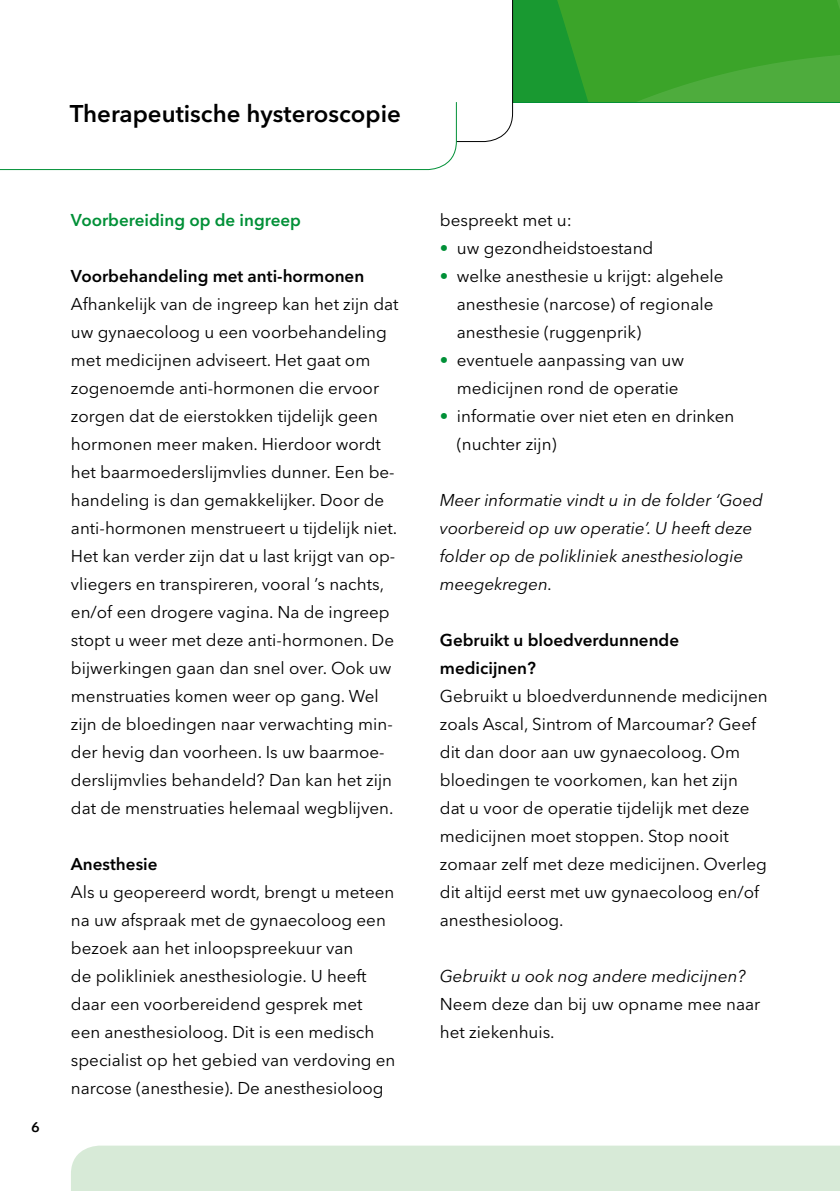
<style>
.page{position:relative;width:840px;height:1191px;background:#fff}
.page>*{position:absolute;margin:0;border:0;box-sizing:border-box;transform-origin:0 0}
.t1{font:600 24px "Avenir Next LT Pro";color:#000}
.t2{font:17px/28px "Avenir Next LT Pro";color:#000}
.t3{font:italic 17px/28px "Avenir Next LT Pro";color:#000}
.t4{font:600 17px/28px "Avenir Next LT Pro";color:#000}
.t5{font:600 17px "Avenir Next LT Pro";color:#009037}
.t6{font:600 14px "Avenir Next LT Pro";color:#000}
.s1{color:#009037}
</style>
<div class="page">
<div style="left:71px;top:1145px;width:768px;height:46px;background:#d7ead7"></div>
<svg style="left:513px;top:0;width:326px;height:102px;background:#38a32d"></svg>
<svg style="left:0;top:102px;width:457px;height:69px"></svg>
<h1 class="t1" style="left:70px;top:99px;width:332px">Therapeutische hysteroscopie</h1>
<p class="t6" style="left:31px;top:1118px;width:10px">6</p>
<p class="t5" style="left:71px;top:210px;width:231px">Voorbereiding op de ingreep</p>
<p class="t4" style="left:71px;top:262px;width:295px">Voorbehandeling met anti-hormonen</p>
<p class="t2" style="left:71px;top:290px;width:329px">Afhankelijk van de ingreep kan het zijn dat uw gynaecoloog u een voorbehandeling met medicijnen adviseert. Het gaat om zogenoemde anti-hormonen die ervoor zorgen dat de eierstokken tijdelijk geen hormonen meer maken. Hierdoor wordt het baarmoederslijmvlies dunner. Een be&shy;handeling is dan gemakkelijker. Door de anti-hormonen menstrueert u tijdelijk niet.<br>Het kan verder zijn dat u last krijgt van op&shy;vliegers en transpireren, vooral ’s nachts, en/of een drogere vagina. Na de ingreep stopt u weer met deze anti-hormonen. De bijwerkingen gaan dan snel over. Ook uw menstruaties komen weer op gang. Wel zijn de bloedingen naar verwachting min&shy;der hevig dan voorheen. Is uw baarmoe&shy;derslijmvlies behandeld? Dan kan het zijn dat de menstruaties helemaal wegblijven.</p>
<p class="t4" style="left:71px;top:850px;width:88px">Anesthesie</p>
<p class="t2" style="left:71px;top:878px;width:326px">Als u geopereerd wordt, brengt u meteen na uw afspraak met de gynaecoloog een bezoek aan het inloopspreekuur van<br>de polikliniek anesthesiologie. U heeft daar een voorbereidend gesprek met een anesthesioloog. Dit is een medisch specialist op het gebied van verdoving en narcose (anesthesie). De anesthesioloog</p>
<p class="t2" style="left:439px;top:206px;width:133px">bespreekt met u:</p>
<p class="t2" style="left:439px;top:234px;width:215px"><span class="s1">•</span> uw gezondheidstoestand</p>
<p class="t2" style="left:456px;top:262px;width:268px;text-indent:-17px"><span class="s1">•</span> welke anesthesie u krijgt: algehele anesthesie (narcose) of regionale anesthesie (ruggenprik)</p>
<p class="t2" style="left:456px;top:346px;width:229px;text-indent:-17px"><span class="s1">•</span> eventuele aanpassing van uw medicijnen rond de operatie</p>
<p class="t2" style="left:456px;top:402px;width:279px;text-indent:-17px"><span class="s1">•</span> informatie over niet eten en drinken (nuchter zijn)</p>
<p class="t3" style="left:439px;top:486px;width:324px">Meer informatie vindt u in de folder ‘Goed voorbereid op uw operatie’. U heeft deze folder op de polikliniek anesthesiologie meegekregen.</p>
<p class="t4" style="left:439px;top:626px;width:241px">Gebruikt u bloedverdunnende medicijnen?</p>
<p class="t2" style="left:439px;top:682px;width:329px">Gebruikt u bloedverdunnende medicijnen zoals Ascal, Sintrom of Marcoumar? Geef dit dan door aan uw gynaecoloog. Om bloedingen te voorkomen, kan het zijn<br>dat u voor de operatie tijdelijk met deze medicijnen moet stoppen. Stop nooit zomaar zelf met deze medicijnen. Overleg dit altijd eerst met uw gynaecoloog en/of anesthesioloog.</p>
<p class="t3" style="left:439px;top:962px;width:307px">Gebruikt u ook nog andere medicijnen?</p>
<p class="t2" style="left:439px;top:990px;width:322px">Neem deze dan bij uw opname mee naar het ziekenhuis.</p>
</div>
